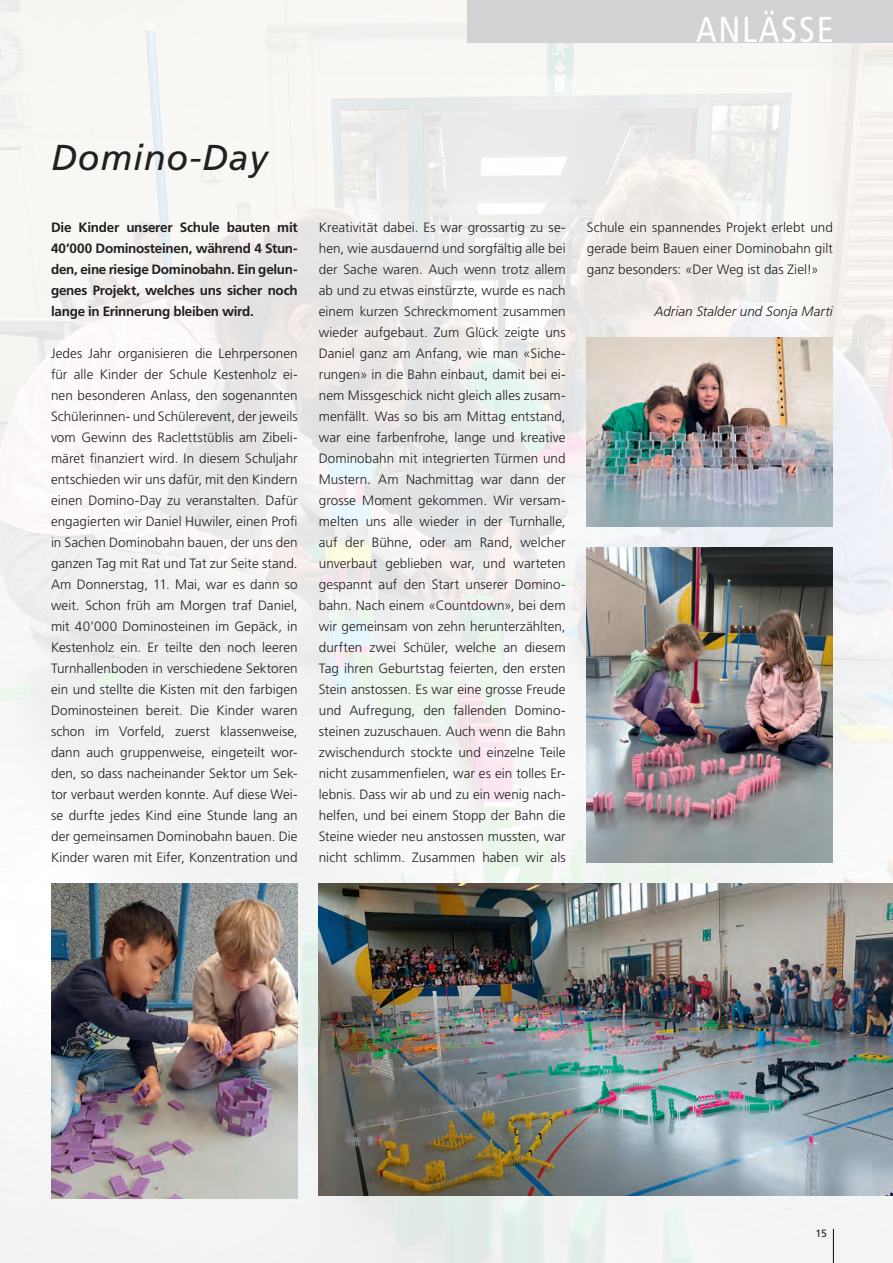
<style>
.page{position:relative;width:893px;height:1263px;background:#fff}
.page>*{position:absolute;margin:0;border:0;box-sizing:border-box;transform-origin:0 0}
.t1{font:italic 36px "Frutiger";letter-spacing:.02em;color:#231f20}
.t2{font:condensed 36px "Frutiger";letter-spacing:.05em;color:#fff}
.GT{font:300 13.5px/21px "Frutiger";letter-spacing:.005em;color:#231f20;text-align:justify}
.Lead{font:700 13.5px/21px "Frutiger";letter-spacing:-.02em;color:#231f20;text-align:justify}
.Autor{font:italic 300 13.5px "Frutiger";color:#231f20}
.t3{font:10.5px "Frutiger";color:#231f20}
</style>
<div class="page">
<img style="left:0;top:0;width:893px;height:1263px">
<img style="left:587px;top:337px;width:246px;height:189px">
<img style="left:51px;top:883px;width:247px;height:315px">
<img style="left:319px;top:883px;width:574px;height:313px">
<img style="left:587px;top:547px;width:246px;height:315px">
<div style="left:468px;top:0;width:425px;height:43px;background:#d1d2d4"></div>
<hr style="left:833px;top:1229px;width:1px;height:34px;background:#231f20">
<p class="t2" style="left:696px;top:9px;width:139px">ANLÄSSE</p>
<p class="t1" style="left:51px;top:137px;width:218px">Domino-Day</p>
<p class="Lead" style="left:51px;top:217px;width:248px">Die Kinder unserer Schule bauten mit 40’000 Dominosteinen, während 4 Stun&shy;den, eine riesige Dominobahn. Ein gelun&shy;genes Projekt, welches uns sicher noch lange in Erinnerung bleiben wird.</p>
<p class="GT" style="left:51px;top:343px;width:248px">Jedes Jahr organisieren die Lehrpersonen für alle Kinder der Schule Kestenholz ei&shy;nen besonderen Anlass, den sogenannten Schülerinnen- und Schülerevent, der jeweils vom Gewinn des Raclettstüblis am Zibeli&shy;märet finanziert wird. In diesem Schuljahr entschieden wir uns dafür, mit den Kindern einen Domino-Day zu veranstalten. Dafür engagierten wir Daniel Huwiler, einen Profi in Sachen Dominobahn bauen, der uns den ganzen Tag mit Rat und Tat zur Seite stand.<br>Am Donnerstag, 11. Mai, war es dann so weit. Schon früh am Morgen traf Daniel, mit 40’000 Dominosteinen im Gepäck, in Kestenholz ein. Er teilte den noch leeren Turnhallenboden in verschiedene Sektoren ein und stellte die Kisten mit den farbigen Dominosteinen bereit. Die Kinder waren schon im Vorfeld, zuerst klassenweise, dann auch gruppenweise, eingeteilt wor&shy;den, so dass nacheinander Sektor um Sek&shy;tor verbaut werden konnte. Auf diese Wei&shy;se durfte jedes Kind eine Stunde lang an der gemeinsamen Dominobahn bauen. Die Kinder waren mit Eifer, Konzentration und</p>
<p class="GT" style="left:319px;top:217px;width:248px">Kreativität dabei. Es war grossartig zu se&shy;hen, wie ausdauernd und sorgfältig alle bei der Sache waren. Auch wenn trotz allem ab und zu etwas einstürzte, wurde es nach einem kurzen Schreckmoment zusammen wieder aufgebaut. Zum Glück zeigte uns Daniel ganz am Anfang, wie man «Siche&shy;rungen» in die Bahn einbaut, damit bei ei&shy;nem Missgeschick nicht gleich alles zusam&shy;menfällt. Was so bis am Mittag entstand, war eine farbenfrohe, lange und kreative Dominobahn mit integrierten Türmen und Mustern. Am Nachmittag war dann der grosse Moment gekommen. Wir versam&shy;melten uns alle wieder in der Turnhalle, auf der Bühne, oder am Rand, welcher unverbaut geblieben war, und warteten gespannt auf den Start unserer Domino&shy;bahn. Nach einem «Countdown», bei dem wir gemeinsam von zehn herunterzählten, durften zwei Schüler, welche an diesem Tag ihren Geburtstag feierten, den ersten Stein anstossen. Es war eine grosse Freude und Aufregung, den fallenden Domino&shy;steinen zuzuschauen. Auch wenn die Bahn zwischendurch stockte und einzelne Teile nicht zusammenfielen, war es ein tolles Er&shy;lebnis. Dass wir ab und zu ein wenig nach&shy;helfen, und bei einem Stopp der Bahn die Steine wieder neu anstossen mussten, war nicht schlimm. Zusammen haben wir als</p>
<p class="GT" style="left:587px;top:217px;width:248px">Schule ein spannendes Projekt erlebt und gerade beim Bauen einer Dominobahn gilt ganz besonders: «Der Weg ist das Ziel!»</p>
<p class="Autor" style="left:654px;top:304px;width:180px">Adrian Stalder und Sonja Marti</p>
<p class="t3" style="left:815px;top:1227px;width:13px">15</p>
</div>
